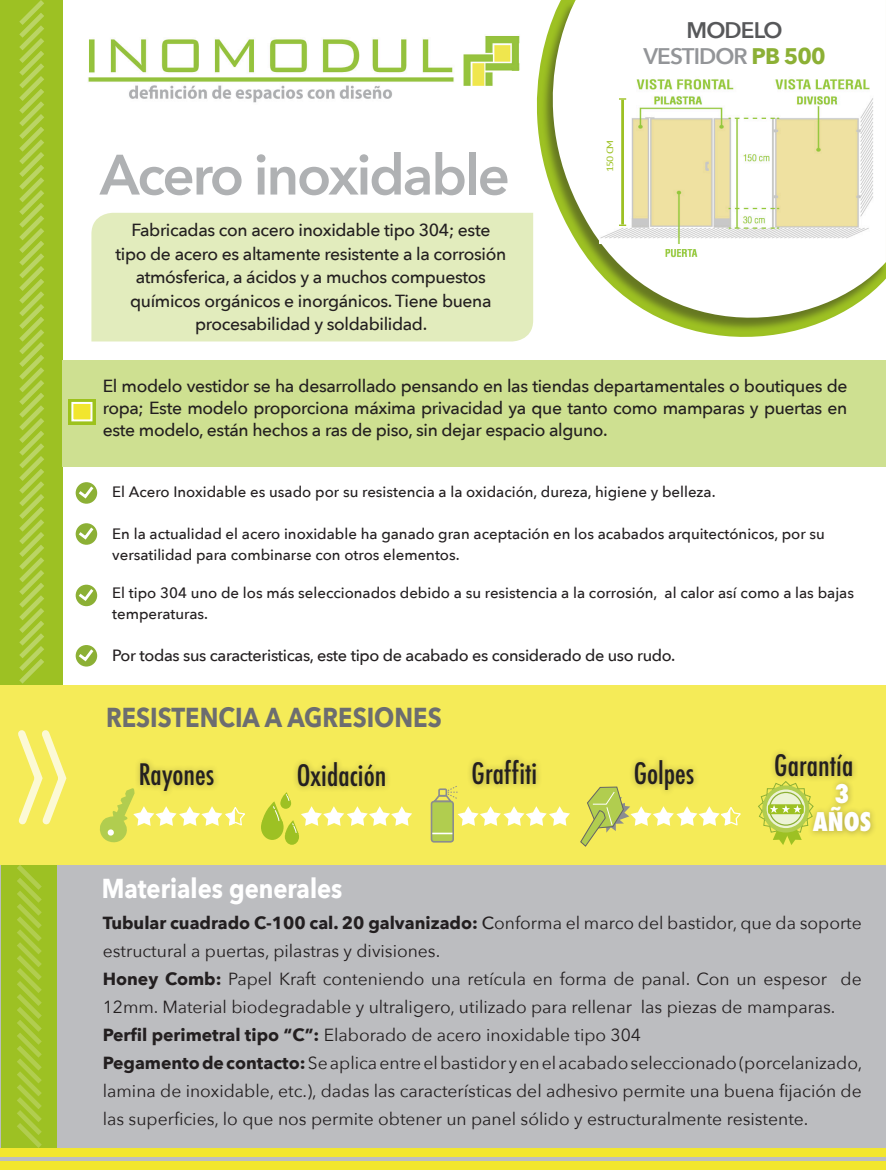
<style>
.page{position:relative;width:886px;height:1170px;background:#fff}
.page>*{position:absolute;margin:0;border:0;box-sizing:border-box;transform-origin:0 0}
.t1{font:600 56.25px "Avenir Next";letter-spacing:-.04em;color:#afb1b3}
.t2{font:500 condensed 28.75px "Futura";color:#231f20}
.t3{font:700 27.38px "Avenir Next";color:#6c6d70;scale:.87 1}
.t4{font:700 27.38px "Avenir Next";color:#fff;scale:.87 1}
.t5{font:800 condensed 25px "Futura";color:#fff}
.t6{font:600 22.5px/26px "Avenir Next";letter-spacing:-.04em;color:#939598;text-align:center}
.t7{font:17.5px/28px "Avenir Next";color:#231f20}
.t8{font:500 17.5px/23.5px "Avenir Next";letter-spacing:-.02em;color:#231f20;text-align:justify}
.t9{font:500 16.25px "Avenir Next";letter-spacing:-.02em;color:#231f20}
.t10{font:500 15px/21px "Avenir Next";color:#231f20}
.t11{font:condensed 9px "PT Sans";color:#9dc123;scale:1.54 1}
.s1{color:#57585a}
.s2{font-weight:700;color:#8cb035}
.s3{font-weight:700}
.s4{font-weight:500}
</style>
<div class="page">
<svg style="left:515px;top:0;width:371px;height:337px"></svg>
<div style="left:0;top:0;width:62px;height:685px;background:#9dc123"></div>
<svg style="left:19px;top:0;width:25px;height:684px"></svg>
<div style="left:0;top:864px;width:886px;height:305px;background:#bcbdc0"></div>
<div style="left:1px;top:864px;width:56px;height:285px;background:#9dc123"></div>
<div style="left:0;top:1160px;width:886px;height:9px;background:#f2e62e"></div>
<div style="left:0;top:1147px;width:886px;height:9px;background:#f2e62e"></div>
<svg style="left:12px;top:864px;width:35px;height:284px"></svg>
<img style="left:600px;top:76px;width:274px;height:168px">
<hr style="left:621px;top:100px;width:3px;height:124px;background:#9dc123">
<div style="left:62px;top:360px;width:824px;height:106px;background:#cee091"></div>
<svg style="left:68px;top:399px;width:27px;height:25px"></svg>
<div style="left:71px;top:402px;width:21px;height:19px;background:#f2e62e;border:2px solid #fff"></div>
<div style="left:76px;top:482px;width:21px;height:21px;background:#8cb035;border-radius:50%"></div>
<svg style="left:76px;top:483px;width:20px;height:17px"></svg>
<div style="left:76px;top:523px;width:21px;height:21px;background:#8cb035;border-radius:50%"></div>
<svg style="left:76px;top:524px;width:20px;height:17px"></svg>
<svg style="left:76px;top:584px;width:21px;height:22px"></svg>
<svg style="left:76px;top:586px;width:20px;height:17px"></svg>
<div style="left:76px;top:645px;width:21px;height:21px;background:#8cb035;border-radius:50%"></div>
<svg style="left:76px;top:646px;width:20px;height:17px"></svg>
<div style="left:1px;top:685px;width:885px;height:179px;background:#f5eb58"></div>
<img style="left:88px;top:32px;width:434px;height:73px">
<img style="left:649px;top:249px;width:63px;height:8px">
<svg style="left:18px;top:730px;width:49px;height:95px"></svg>
<div style="left:134px;top:756px;width:87px;height:41px;background:#231f20;opacity:.33"></div>
<div style="left:292px;top:755px;width:100px;height:38px;background:#231f20;opacity:.33"></div>
<div style="left:466px;top:753px;width:77px;height:37px;background:#231f20;opacity:.33"></div>
<div style="left:629px;top:753px;width:72px;height:43px;background:#231f20;opacity:.33"></div>
<div style="left:769px;top:748px;width:90px;height:35px;background:#231f20;opacity:.33"></div>
<div style="left:807px;top:777px;width:71px;height:61px;background:#231f20;opacity:.33"></div>
<div style="left:261px;top:814px;width:23px;height:25px;background:#9dc123;border-radius:50%"></div>
<div style="left:285px;top:828px;width:14px;height:16px;background:#9dc123;border-radius:50%"></div>
<div style="left:431px;top:801px;width:22px;height:40px;background:#b1cd4f;border-radius:3px"></div>
<div style="left:431px;top:800px;width:23px;height:42px;border:2px solid #8a8c8f;border-radius:3px"></div>
<hr style="left:432px;top:832px;width:20px;height:2px;background:#fff">
<svg style="left:262px;top:792px;width:150px;height:42px"></svg>
<svg style="left:432px;top:785px;width:138px;height:40px"></svg>
<svg style="left:100px;top:787px;width:145px;height:56px"></svg>
<svg style="left:758px;top:780px;width:56px;height:65px"></svg>
<svg style="left:580px;top:786px;width:161px;height:61px"></svg>
<div style="left:91px;top:213px;width:442px;height:128px;background:#e2ecbd"></div>
<p class="t1" style="left:100px;top:127px;width:412px">Acero inoxidable</p>
<p class="t8" style="left:115px;top:217px;width:392px;text-align:center">Fabricadas con acero inoxidable tipo 304; este tipo de acero es altamente resistente a la corrosión atmósferica, a ácidos y a muchos compuestos químicos orgánicos e inorgánicos. Tiene buena procesabilidad y soldabilidad.</p>
<p class="t6" style="left:643px;top:16px;width:184px"><span class="s1">MODELO<br></span>VESTIDOR <span class="s2">PB 500</span></p>
<p class="t11" style="left:604px;top:172px;width:23px;rotate:-90deg">150 CM</p>
<p class="t8" style="left:103px;top:375px;width:746px;line-height:21.5px">El modelo vestidor se ha desarrollado pensando en las tiendas departamentales o boutiques de ropa; Este modelo proporciona máxima privacidad ya que tanto como mamparas y puertas en este modelo, están hechos a ras de piso, sin dejar espacio alguno.</p>
<p class="t10" style="left:112px;top:481px;width:605px">El Acero Inoxidable es usado por su resistencia a la oxidación, dureza, higiene y belleza.</p>
<p class="t10" style="left:112px;top:522px;width:714px">En la actualidad el acero inoxidable ha ganado gran aceptación en los acabados arquitectónicos, por su versatilidad para combinarse con otros elementos.</p>
<p class="t10" style="left:112px;top:582px;width:743px">El tipo 304 uno de los más seleccionados debido a su resistencia a la corrosión, al calor así como a las bajas temperaturas.</p>
<p class="t9" style="left:112px;top:641px;width:565px">Por todas sus caracteristicas, este tipo de acabado es considerado de uso rudo.</p>
<p class="t3" style="left:106px;top:693px;width:387px">RESISTENCIA A AGRESIONES</p>
<p class="t2" style="left:139px;top:755px;width:77px">Rayones</p>
<p class="t2" style="left:297px;top:757px;width:91px">Oxidación</p>
<p class="t2" style="left:472px;top:754px;width:67px">Graffiti</p>
<p class="t2" style="left:634px;top:754px;width:62px">Golpes</p>
<p class="t2" style="left:774px;top:747px;width:81px">Garantía</p>
<p class="t5" style="left:834px;top:777px;width:17px">3</p>
<p class="t5" style="left:813px;top:805px;width:60px">AÑOS</p>
<p class="t4" style="left:102px;top:865px;width:278px">Materiales generales</p>
<p class="t7" style="left:103px;top:908px;width:760px"><span class="s3">Tubular cuadrado C-100 cal. 20 galvanizado:</span> <span class="s4">C</span>onforma el marco del bastidor, que da soporte estructural a puertas, pilastras y divisiones.</p>
<p class="t7" style="left:103px;top:964px;width:760px"><span class="s3">Honey Comb:</span> Papel Kraft conteniendo una retícula en forma de panal. Con un espesor de<br>12mm. Material biodegradable y ultraligero, utilizado para rellenar las piezas de mamparas.</p>
<p class="t7" style="left:103px;top:1020px;width:540px"><span class="s3">Perfil perimetral tipo “C”:</span> Elaborado de acero inoxidable tipo 304</p>
<p class="t7" style="left:103px;top:1048px;width:761px;text-align:justify"><span class="s3">Pegamento de contacto:</span> Se aplica entre el bastidor y en el acabado seleccionado (porcelanizado, lamina de inoxidable, etc.), dadas las características del adhesivo permite una buena fijación de las superficies, lo que nos permite obtener un panel sólido y estructuralmente resistente.</p>
</div>
